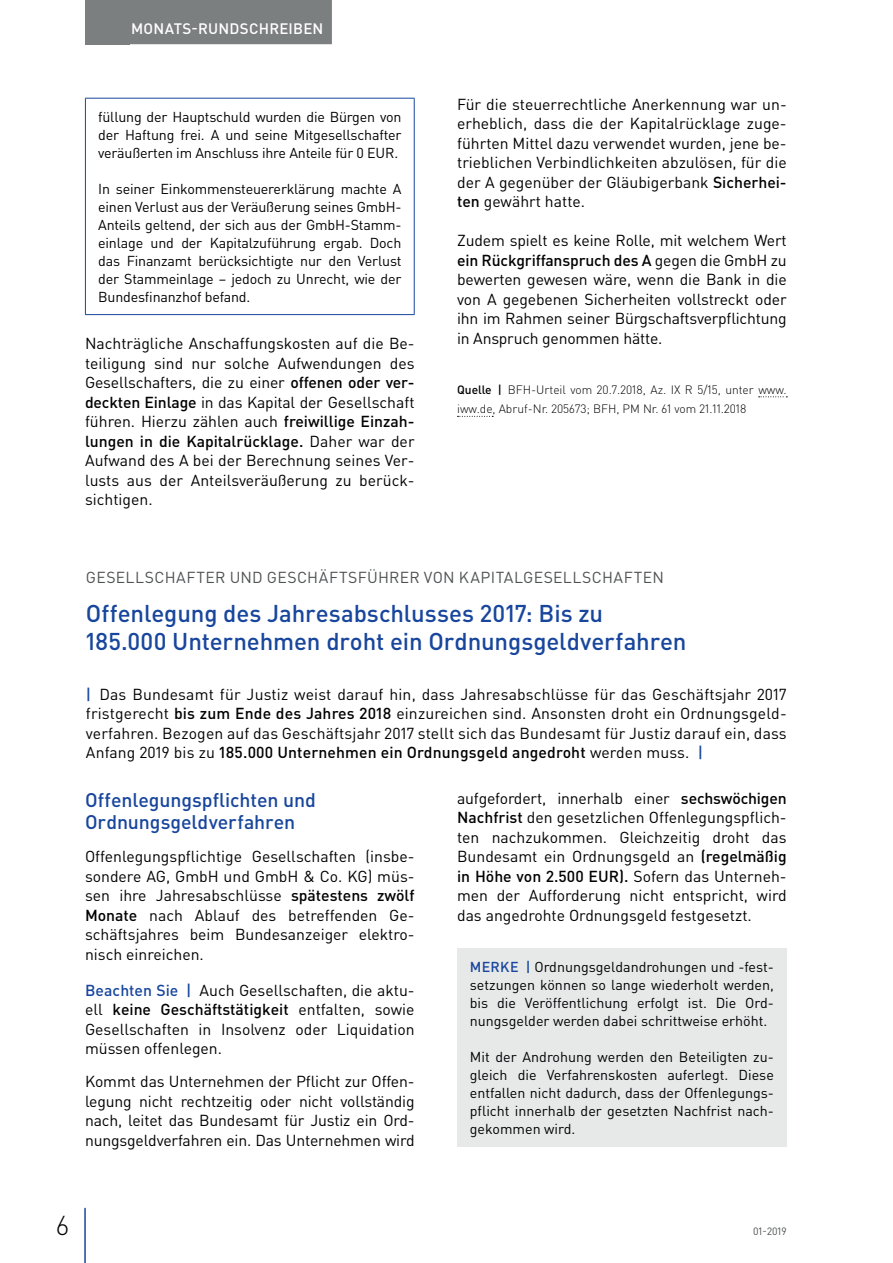
<style>
.page{position:relative;width:893px;height:1263px;background:#fff}
.page>*{position:absolute;margin:0;border:0;box-sizing:border-box;transform-origin:0 0}
.t1{font:300 27px "DIN Pro";color:#000002}
.t2{font:500 24px/28.5px "DIN Pro";letter-spacing:-.005em;color:#18469d}
.t3{font:500 19.5px/22.5px "DIN Pro";letter-spacing:-.005em;color:#18469d}
.t4{font:15.75px/19.5px "DIN Pro";color:#000002;text-align:justify}
.t5{font:15.75px "DIN Pro";letter-spacing:.025em;color:#4f5152}
.t6{font:500 15px "DIN Pro";letter-spacing:.015em;color:#fff}
.t7{font:14.25px/18px "DIN Pro";letter-spacing:-.015em;color:#000002;text-align:justify}
.t8{font:300 12px/19.5px "DIN Pro";color:#000002}
.t9{font:10.5px "DIN Pro";color:#4f5152}
.s1{font-weight:500}
.s2{font-weight:500;color:#18469d}
</style>
<div class="page">
<div style="left:85px;top:0;width:45px;height:44px;background:#7c7f7f"></div>
<hr style="left:84px;top:1208px;width:2px;height:55px;background:#18469d">
<div style="left:122px;top:0;width:210px;height:44px;background:#7c7f7f"></div>
<hr style="left:85px;top:98px;width:330px;height:1px;background:#18469d">
<hr style="left:85px;top:99px;width:1px;height:215px;background:#18469d">
<hr style="left:414px;top:99px;width:1px;height:215px;background:#18469d">
<hr style="left:85px;top:314px;width:330px;height:1px;background:#18469d">
<svg style="left:759px;top:396px;width:28px;height:1px"></svg>
<svg style="left:457px;top:416px;width:36px;height:1px"></svg>
<div style="left:457px;top:948px;width:330px;height:199px;background:#e6e9e8"></div>
<p class="t6" style="left:131px;top:18px;width:194px">MONATS-RUNDSCHREIBEN</p>
<p class="t7" style="left:98px;top:107px;width:305px">füllung der Hauptschuld wurden die Bürgen von der Haftung frei. A und seine Mitgesellschafter veräußerten im Anschluss ihre Anteile für 0 EUR.</p>
<p class="t7" style="left:98px;top:179px;width:305px">In seiner Einkommensteuererklärung machte A einen Verlust aus der Veräußerung seines GmbH-Anteils geltend, der sich aus der GmbH-Stamm&shy;einlage und der Kapitalzuführung ergab. Doch das Finanzamt berücksichtigte nur den Verlust der Stammeinlage – jedoch zu Unrecht, wie der Bundesfinanzhof befand.</p>
<p class="t4" style="left:85px;top:333px;width:331px">Nachträgliche Anschaffungskosten auf die Be&shy;teiligung sind nur solche Aufwendungen des Gesellschafters, die zu einer <span class="s1">offenen oder ver&shy;deckten Einlage</span> in das Kapital der Gesellschaft führen. Hierzu zählen auch <span class="s1">freiwillige Einzah&shy;lungen in die Kapitalrücklage.</span> Daher war der Aufwand des A bei der Berechnung seines Ver&shy;lusts aus der Anteilsveräußerung zu berück&shy;sichtigen.</p>
<p class="t4" style="left:457px;top:94px;width:331px">Für die steuerrechtliche Anerkennung war un&shy;erheblich, dass die der Kapitalrücklage zuge&shy;führten Mittel dazu verwendet wurden, jene be&shy;trieblichen Verbindlichkeiten abzulösen, für die der A gegenüber der Gläubigerbank <span class="s1">Sicherhei&shy;ten</span> gewährt hatte.</p>
<p class="t4" style="left:457px;top:230px;width:331px">Zudem spielt es keine Rolle, mit welchem Wert <span class="s1">ein Rückgriffanspruch des A</span> gegen die GmbH zu bewerten gewesen wäre, wenn die Bank in die von A gegebenen Sicherheiten vollstreckt oder ihn im Rahmen seiner Bürgschaftsverpflichtung in Anspruch genommen hätte.</p>
<p class="t8" style="left:457px;top:379px;width:331px"><span class="s1">Quelle |</span> BFH-Urteil vom 20.7.2018, Az. IX R 5/15, unter www. iww.de, Abruf-Nr. 205673; BFH, PM Nr. 61 vom 21.11.2018</p>
<p class="t5" style="left:86px;top:566px;width:580px">GESELLSCHAFTER UND GESCHÄFTSFÜHRER VON KAPITALGESELLSCHAFTEN</p>
<h2 class="t2" style="left:86px;top:598px;width:602px">Offenlegung des Jahresabschlusses 2017: Bis zu<br>185.000 Unternehmen droht ein Ordnungsgeldverfahren</h2>
<p class="t4" style="left:86px;top:684px;width:702px"><span class="s2">|</span> Das Bundesamt für Justiz weist darauf hin, dass Jahresabschlüsse für das Geschäftsjahr 2017 fristgerecht <span class="s1">bis zum Ende des Jahres 2018</span> einzureichen sind. Ansonsten droht ein Ordnungsgeld&shy;verfahren. Bezogen auf das Geschäftsjahr 2017 stellt sich das Bundesamt für Justiz darauf ein, dass Anfang 2019 bis zu <span class="s1">185.000 Unternehmen ein Ordnungsgeld angedroht</span> werden muss. <span class="s2">|</span></p>
<p class="t3" style="left:85px;top:787px;width:232px">Offenlegungspflichten und<br>Ordnungsgeldverfahren</p>
<p class="t4" style="left:85px;top:846px;width:331px">Offenlegungspflichtige Gesellschaften (insbe&shy;sondere AG, GmbH und GmbH &amp; Co. KG) müs&shy;sen ihre Jahresabschlüsse <span class="s1">spätestens zwölf Monate</span> nach Ablauf des betreffenden Ge&shy;schäftsjahres beim Bundesanzeiger elektro&shy;nisch einreichen.</p>
<p class="t4" style="left:85px;top:979px;width:331px"><span class="s2">Beachten Sie |</span> Auch Gesellschaften, die aktu&shy;ell <span class="s1">keine Geschäftstätigkeit</span> entfalten, sowie Gesellschaften in Insolvenz oder Liquidation müssen offenlegen.</p>
<p class="t4" style="left:85px;top:1071px;width:331px">Kommt das Unternehmen der Pflicht zur Offen&shy;legung nicht rechtzeitig oder nicht vollständig nach, leitet das Bundesamt für Justiz ein Ord&shy;nungsgeldverfahren ein. Das Unternehmen wird</p>
<p class="t4" style="left:457px;top:788px;width:331px">aufgefordert, innerhalb einer <span class="s1">sechswöchigen Nachfrist</span> den gesetzlichen Offenlegungspflich&shy;ten nachzukommen. Gleichzeitig droht das Bundesamt ein Ordnungsgeld an <span class="s1">(regelmäßig in Höhe von 2.500 EUR).</span> Sofern das Unterneh&shy;men der Aufforderung nicht entspricht, wird das angedrohte Ordnungsgeld festgesetzt.</p>
<p class="t7" style="left:470px;top:957px;width:305px"><span class="s2">MERKE |</span> Ordnungsgeldandrohungen und -fest&shy;setzungen können so lange wiederholt werden, bis die Veröffentlichung erfolgt ist. Die Ord&shy;nungsgelder werden dabei schrittweise erhöht.</p>
<p class="t7" style="left:470px;top:1047px;width:306px">Mit der Androhung werden den Beteiligten zu&shy;gleich die Verfahrenskosten auferlegt. Diese entfallen nicht dadurch, dass der Offenlegungs&shy;pflicht innerhalb der gesetzten Nachfrist nach&shy;gekommen wird.</p>
<h1 class="t1" style="left:56px;top:1207px;width:14px">6</h1>
<p class="t9" style="left:753px;top:1224px;width:35px">01-2019</p>
</div>
